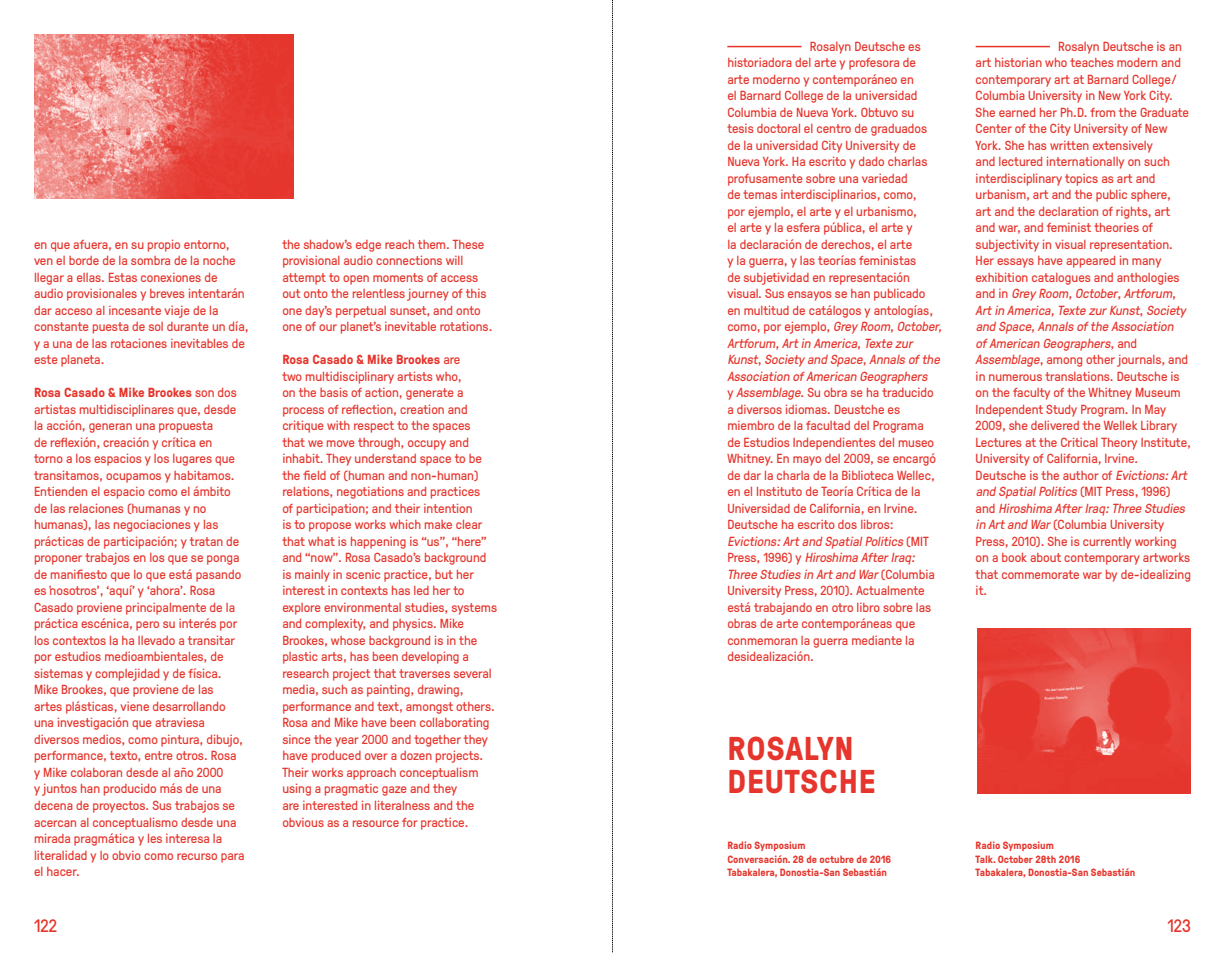
<style>
.page{position:relative;width:1225px;height:953px;background:#fff}
.page>*{position:absolute;margin:0;border:0;box-sizing:border-box;transform-origin:0 0}
.t1{font:700 33px/33px "GT Pressura";letter-spacing:.025em;color:#e5352c}
.t2{font:18px "GT Pressura";color:#e5352c}
.t3{font:13.2px/16.5px "GT Pressura";color:#e5352c}
.t4{font:700 10.5px/13.5px "GT Pressura";color:#e5352c}
.s1{font-weight:700}
.s2{font-style:italic}
</style>
<div class="page">
<svg style="left:612px;top:0;width:1px;height:952px"></svg>
<img style="left:977px;top:629px;width:214px;height:164px">
<hr style="left:727px;top:46px;width:74px;height:1px;background:#e5352c">
<hr style="left:975px;top:46px;width:75px;height:1px;background:#e5352c">
<img style="left:34px;top:34px;width:260px;height:165px">
<p class="t3" style="left:34px;top:235px;width:216px">en que afuera, en su propio entorno, ven el borde de la sombra de la noche llegar a ellas. Estas conexiones de audio provisionales y breves intentarán dar acceso al incesante viaje de la constante puesta de sol durante un día, y a una de las rotaciones inevitables de este planeta.</p>
<p class="t3" style="left:34px;top:383px;width:212px"><span class="s1">Rosa Casado &amp; Mike Brookes</span> son dos artistas multidisciplinares que, desde la acción, generan una propuesta<br>de reflexión, creación y crítica en torno a los espacios y los lugares que transitamos, ocupamos y habitamos.<br>Entienden el espacio como el ámbito de las relaciones (humanas y no humanas), las negociaciones y las prácticas de participación; y tratan de proponer trabajos en los que se ponga de manifiesto que lo que está pasando es ‘nosotros’, ‘aquí’ y ‘ahora’. Rosa Casado proviene principalmente de la práctica escénica, pero su interés por los contextos la ha llevado a transitar por estudios medioambientales, de sistemas y complejidad y de física.<br>Mike Brookes, que proviene de las artes plásticas, viene desarrollando una investigación que atraviesa diversos medios, como pintura, dibujo, performance, texto, entre otros. Rosa y Mike colaboran desde al año 2000<br>y juntos han producido más de una decena de proyectos. Sus trabajos se acercan al conceptualismo desde una mirada pragmática y les interesa la literalidad y lo obvio como recurso para el hacer.</p>
<p class="t3" style="left:282px;top:235px;width:212px">the shadow’s edge reach them. These provisional audio connections will attempt to open moments of access out onto the relentless journey of this one day’s perpetual sunset, and onto one of our planet’s inevitable rotations.</p>
<p class="t3" style="left:282px;top:350px;width:216px"><span class="s1">Rosa Casado &amp; Mike Brookes</span> are<br>two multidisciplinary artists who,<br>on the basis of action, generate a process of reflection, creation and critique with respect to the spaces<br>that we move through, occupy and inhabit. They understand space to be the field of (human and non-human) relations, negotiations and practices<br>of participation; and their intention<br>is to propose works which make clear that what is happening is “us”, “here” and “now”. Rosa Casado’s background is mainly in scenic practice, but her interest in contexts has led her to explore environmental studies, systems and complexity, and physics. Mike Brookes, whose background is in the plastic arts, has been developing a research project that traverses several media, such as painting, drawing, performance and text, amongst others.<br>Rosa and Mike have been collaborating since the year 2000 and together they have produced over a dozen projects.<br>Their works approach conceptualism using a pragmatic gaze and they<br>are interested in literalness and the obvious as a resource for practice.</p>
<p class="t3" style="left:727px;top:37px;width:219px;text-indent:82px">Rosalyn Deutsche es historiadora del arte y profesora de<br>arte moderno y contemporáneo en<br>el Barnard College de la universidad Columbia de Nueva York. Obtuvo su<br>tesis doctoral el centro de graduados<br>de la universidad City University de Nueva York. Ha escrito y dado charlas profusamente sobre una variedad<br>de temas interdisciplinarios, como,<br>por ejemplo, el arte y el urbanismo,<br>el arte y la esfera pública, el arte y<br>la declaración de derechos, el arte<br>y la guerra, y las teorías feministas<br>de subjetividad en representación visual. Sus ensayos se han publicado<br>en multitud de catálogos y antologías,<br>c o m o , p o r ej e m p l o , <span class="s2">Grey Room</span>, <span class="s2">October, Artforum</span>, <span class="s2">Artin America</span>, <span class="s2">Texte zur Kunst</span>, <span class="s2">Society and Space</span>, <span class="s2">Annals ofthe Association ofAmerican Geographers<br></span>y <span class="s2">Assemblage</span>. Su obra se ha traducido<br>a diversos idiomas. Deustche es miembro de la facultad del Programa<br>de Estudios Independientes del museo Whitney. En mayo del 2009, se encargó de dar la charla de la Biblioteca Wellec, en el Instituto de Teoría Crítica de la Universidad de California, en Irvine.<br>Deutsche ha escrito dos libros:<br><span class="s2">Evictions:Artand SpatialPolitics</span> ( M I T<br>P re s s , 1 9 9 6 ) y <span class="s2">Hiroshima AfterIraq:<br>Three Studies in Artand War</span>( C o l u m b i a University Press, 2010). Actualmente está trabajando en otro libro sobre las obras de arte contemporáneas que conmemoran la guerra mediante la desidealización.</p>
<h1 class="t1" style="left:727px;top:731px;width:124px">Rosalyn<br>Deutsche</h1>
<p class="t4" style="left:727px;top:838px;width:165px">Radio Symposium<br>Conversación. 28 de octubre de 2016<br>Tabakalera, Donostia-San Sebastián</p>
<p class="t3" style="left:975px;top:37px;width:217px;text-indent:83px">Rosalyn Deutsche is an art historian who teaches modern and contemporary art at Barnard College/ Columbia University in New York City.<br>She earned her Ph.D. from the Graduate Center of the City University of New York. She has written extensively<br>and lectured internationally on such interdisciplinary topics as art and urbanism, art and the public sphere,<br>art and the declaration of rights, art and war, and feminist theories of subjectivity in visual representation.<br>Her essays have appeared in many exhibition catalogues and anthologies<br>a n d i n <span class="s2">Grey Room</span>, <span class="s2">October</span>, <span class="s2">Artforum</span>, <span class="s2">Artin America</span>, <span class="s2">Texte zurKunst</span>, <span class="s2">Society and Space</span>, <span class="s2">Annals ofthe Association ofAmerican Geographers</span>, a n d <span class="s2">Assemblage</span>, among other journals, and in numerous translations. Deutsche is on the faculty of the Whitney Museum Independent Study Program. In May 2009, she delivered the Wellek Library Lectures at the Critical Theory Institute, University of California, Irvine.<br>Deutsche is the author of <span class="s2">Evictions:Art and SpatialPolitics</span> ( M I T P re s s , 1 9 9 6)<br>a n d <span class="s2">Hiroshima AfterIraq:Three Studies in Artand War</span>(Columbia University Press, 2010). She is currently working on a book about contemporary artworks that commemorate war by de-idealizing it.</p>
<p class="t4" style="left:975px;top:838px;width:161px">Radio Symposium<br>Talk. October 28th 2016<br>Tabakalera, Donostia-San Sebastián</p>
<h2 class="t2" style="left:34px;top:912px;width:25px">122</h2>
<h2 class="t2" style="left:1167px;top:912px;width:25px">123</h2>
</div>
